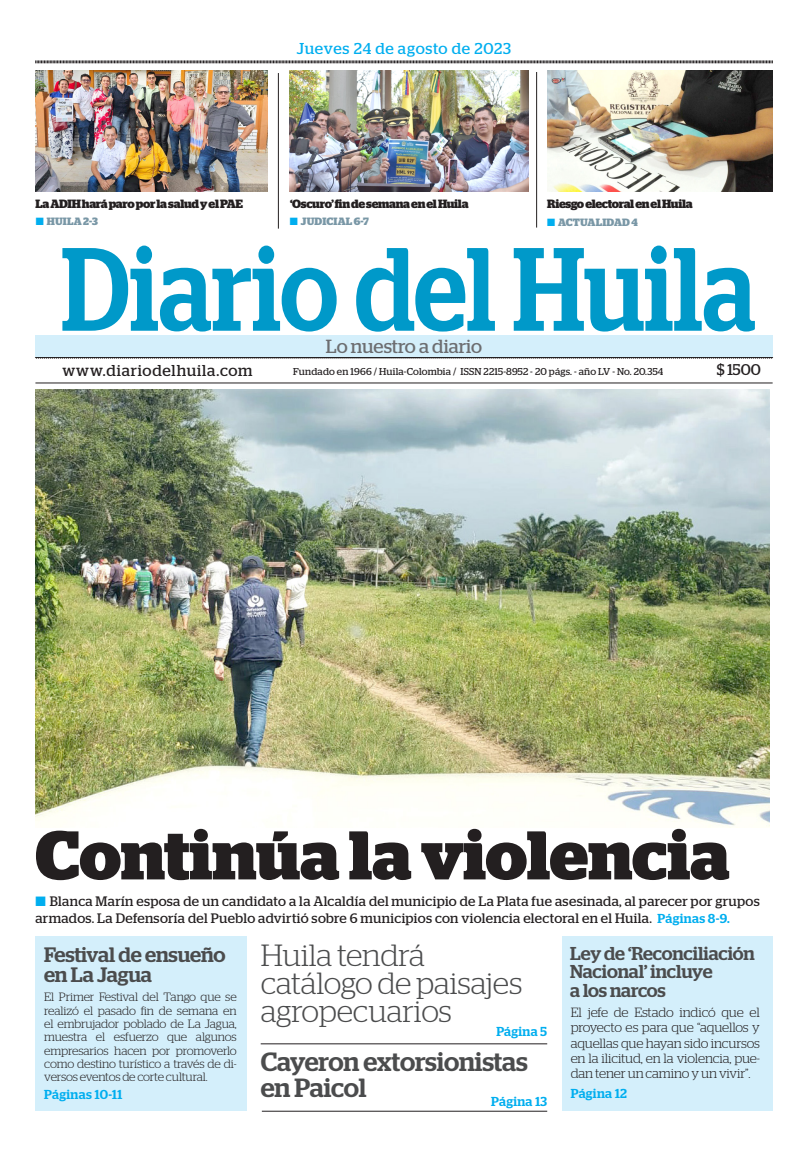
<style>
.page{position:relative;width:801px;height:1154px;background:#fff}
.page>*{position:absolute;margin:0;border:0;box-sizing:border-box;transform-origin:0 0}
.TITULO{font:700 68.6px "Stag";color:#231f20}
.TITULO_1{font:300 30.6px/27.7px "Stag";letter-spacing:-.005em;color:#4b4c4d}
.TITULO_1-2{font:500 26.3px/25.7px "Stag";letter-spacing:-.01em;color:#4b4c4d}
.TITULO_1-3{font:500 20.9px/20.3px "Stag";letter-spacing:-.005em;color:#4b4c4d}
.TITULO_1-4{font:19px "Stag";color:#6c6d70}
.TITULO_1-5{font:500 18.6px/18.4px "Stag";letter-spacing:-.01em;color:#4b4c4d}
.t1{font:15.7px "Stag";letter-spacing:.04em;color:#00aeef}
.t2{font:15.7px "Stag";letter-spacing:.05em;color:#231f20}
.t3{font:15.6px "Stag";color:#231f20}
.SUMARIO{font:13.7px/16.5px "Stag";letter-spacing:.025em;color:#231f20}
.TITULO_1-6{font:300 13.3px/15.2px "Stag";letter-spacing:-.01em;color:#231f20;text-align:justify}
.TITULO_1-7{font:500 13px "Stag";letter-spacing:.025em;color:#00aeef}
.TITULO_1-8{font:300 12px/13.3px "Stag";letter-spacing:-.015em;color:#231f20;text-align:justify}
.No_Spacing{font:700 12px "Stag";letter-spacing:-.025em;color:#231f20}
.TEXTO{font:700 10.6px "Stag";letter-spacing:.02em;color:#7997a6}
.t4{font:10px "Stag";letter-spacing:.02em;color:#231f20}
.s1{color:#00aeef}
.s2{font-weight:500;font-size:13px;color:#00aeef}
</style>
<div class="page">
<svg style="left:35px;top:60px;width:738px;height:4px;background:#908e8f"></svg>
<svg style="left:62px;top:246px;width:693px;height:86px"></svg>
<svg style="left:35px;top:356px;width:738px;height:2px"></svg>
<hr style="left:35px;top:383px;width:737px;height:1px;background:#231f20">
<div style="left:35px;top:336px;width:737px;height:21px;background:#d4effb"></div>
<hr style="left:278px;top:73px;width:1px;height:156px;background:#231f20">
<hr style="left:536px;top:72px;width:1px;height:156px;background:#231f20">
<img style="left:547px;top:70px;width:225px;height:122px">
<div style="left:36px;top:936px;width:211px;height:175px;background:#d4effb"></div>
<div style="left:562px;top:936px;width:211px;height:175px;background:#d4effb"></div>
<hr style="left:261px;top:1043px;width:286px;height:1px;background:#231f20">
<hr style="left:262px;top:1111px;width:285px;height:1px;background:#231f20">
<img style="left:36px;top:70px;width:231px;height:122px">
<img style="left:289px;top:70px;width:239px;height:122px">
<img style="left:36px;top:389px;width:734px;height:438px">
<p class="t1" style="left:297px;top:40px;width:216px">Jueves 24 de agosto de 2023</p>
<p class="No_Spacing" style="left:35px;top:197px;width:209px">La ADIH hará paro por la salud y el PAE</p>
<p class="No_Spacing" style="left:290px;top:197px;width:180px">‘Oscuro’ fin de semana en el Huila</p>
<p class="No_Spacing" style="left:547px;top:197px;width:147px">Riesgo electoral en el Huila</p>
<p class="TEXTO" style="left:547px;top:216px;width:92px"><span class="s1">■</span> ACTUALIDAD 4</p>
<p class="TEXTO" style="left:36px;top:215px;width:64px"><span class="s1">■</span> HUILA 2-3</p>
<p class="TEXTO" style="left:290px;top:215px;width:81px"><span class="s1">■</span> JUDICIAL 6-7</p>
<p class="TITULO_1-4" style="left:326px;top:335px;width:158px">Lo nuestro a diario</p>
<p class="t2" style="left:62px;top:361px;width:192px">www.diariodelhuila.com</p>
<p class="t3" style="left:717px;top:361px;width:46px">$ 1500</p>
<p class="t4" style="left:293px;top:366px;width:372px">Fundado en 1966 / Huila-Colombia / ISSN 2215-8952 - 20 págs. - año LV - No. 20.354</p>
<p class="TITULO" style="left:35px;top:815px;width:696px">Continúa la violencia</p>
<p class="SUMARIO" style="left:35px;top:893px;width:726px"><span class="s1">■</span> Blanca Marín esposa de un candidato a la Alcaldía del municipio de La Plata fue asesinada, al parecer por grupos armados. La Defensoría del Pueblo advirtió sobre 6 municipios con violencia electoral en el Huila. <span class="s2">Páginas 8-9.</span></p>
<p class="TITULO_1" style="left:261px;top:941px;width:263px">Huila tendrá catálogo de paisajes agropecuarios</p>
<p class="TITULO_1-5" style="left:570px;top:944px;width:186px">Ley de ‘Reconciliación<br>Nacional’ incluye</p>
<p class="TITULO_1-5" style="left:570px;top:981px;width:97px">a los narcos</p>
<p class="TITULO_1-3" style="left:44px;top:944px;width:183px">Festival de ensueño en La Jagua</p>
<p class="TITULO_1-8" style="left:44px;top:990px;width:194px">El Primer Festival del Tango que se realizó el pasado fin de semana en el embrujador poblado de La Jagua, muestra el esfuerzo que algunos empresarios hacen por promoverlo como destino turístico a través de di&shy;versos eventos de corte cultural.</p>
<p class="TITULO_1-6" style="left:571px;top:1004px;width:191px">El jefe de Estado indicó que el proyecto es para que “aquellos y aquellas que hayan sido incursos en la ilicitud, en la violencia, pue&shy;dan tener un camino y un vivir”.</p>
<p class="TITULO_1-7" style="left:496px;top:1024px;width:52px">Página 5</p>
<p class="TITULO_1-2" style="left:261px;top:1049px;width:268px">Cayeron extorsionistas en Paicol</p>
<p class="TITULO_1-7" style="left:44px;top:1086px;width:79px">Páginas 10-11</p>
<p class="TITULO_1-7" style="left:571px;top:1086px;width:58px">Página 12</p>
<p class="TITULO_1-7" style="left:491px;top:1093px;width:58px">Página 13</p>
</div>
